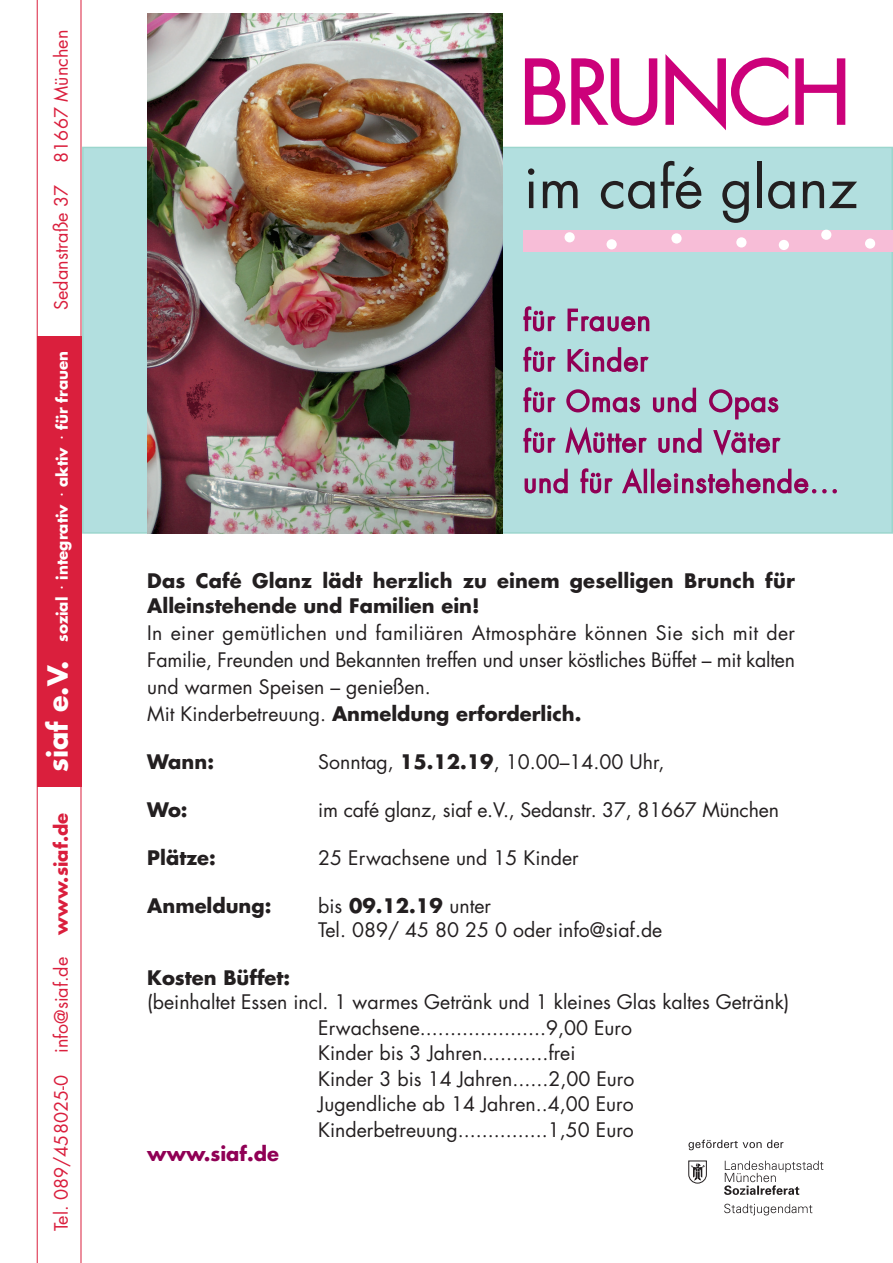
<style>
.page{position:relative;width:893px;height:1263px;background:#fff}
.page>*{position:absolute;margin:0;border:0;box-sizing:border-box;transform-origin:0 0}
.t1{font:56.4px "Futura";color:#231f20}
.t2{font:19.5px/25.5px "Futura";color:#231f20}
.t3{font:700 19.5px/25.5px "Futura";color:#231f20}
.t4{font:700 19.5px "Futura";color:#900055}
.t5{font:18px "Futura";color:#da1f3d}
.t6{font:700 15px "Futura";color:#fff}
.s1{font-size:27px}
.s2{font-weight:700}
</style>
<div class="page">
<div style="left:83px;top:147px;width:809px;height:386px;background:#b2dfdf"></div>
<svg style="left:524px;top:54px;width:322px;height:77px"></svg>
<svg style="left:523px;top:306px;width:33px;height:26px"></svg>
<svg style="left:567px;top:308px;width:83px;height:24px"></svg>
<svg style="left:523px;top:346px;width:33px;height:26px"></svg>
<svg style="left:567px;top:347px;width:82px;height:25px"></svg>
<svg style="left:523px;top:387px;width:293px;height:107px"></svg>
<svg style="left:822px;top:489px;width:15px;height:4px"></svg>
<img style="left:147px;top:13px;width:355px;height:520px">
<div style="left:524px;top:230px;width:369px;height:22px;background:#f7bdd7"></div>
<div style="left:865px;top:238px;width:10px;height:11px;background:#fff;border-radius:50%"></div>
<div style="left:821px;top:230px;width:10px;height:10px;background:#fff;border-radius:50%"></div>
<div style="left:736px;top:237px;width:10px;height:11px;background:#fff;border-radius:50%"></div>
<div style="left:671px;top:233px;width:11px;height:11px;background:#fff;border-radius:50%"></div>
<div style="left:606px;top:239px;width:11px;height:10px;background:#fff;border-radius:50%"></div>
<div style="left:779px;top:240px;width:10px;height:10px;background:#fff;border-radius:50%"></div>
<div style="left:564px;top:232px;width:11px;height:10px;background:#fff;border-radius:50%"></div>
<svg style="left:724px;top:1161px;width:99px;height:34px"></svg>
<svg style="left:688px;top:1160px;width:19px;height:23px"></svg>
<svg style="left:724px;top:1204px;width:88px;height:11px"></svg>
<svg style="left:688px;top:1140px;width:95px;height:10px"></svg>
<hr style="left:37px;top:0;width:1px;height:1263px;background:#da1f3d">
<hr style="left:81px;top:0;width:1px;height:1263px;background:#da1f3d">
<div style="left:37px;top:337px;width:44px;height:450px;background:#da1f3d"></div>
<p class="t5" style="left:49px;top:310px;width:281px;rotate:-90deg">Sedanstraße 37 81667 München</p>
<p class="t6" style="left:52px;top:772px;width:423px;rotate:-90deg"><span class="s1">siaf e.V.</span> sozial <sup>.</sup> integrativ <sup>.</sup> aktiv <sup>.</sup> für frauen</p>
<p class="t5" style="left:49px;top:1231px;width:420px;rotate:-90deg">Tel. 089/458025-0 info@siaf.de <span class="s2">www.siaf.de</span></p>
<h1 class="t1" style="left:524px;top:149px;width:335px">im café glanz</h1>
<p class="t3" style="left:147px;top:567px;width:649px">Das Café Glanz lädt herzlich zu einem geselligen Brunch für<br>Alleinstehende und Familien ein!</p>
<p class="t2" style="left:147px;top:619px;width:649px;line-height:27px">In einer gemütlichen und familiären Atmosphäre können Sie sich mit der Familie, Freunden und Bekannten treffen und unser köstliches Büffet – mit kalten und warmen Speisen – genießen.<br>Mit Kinderbetreuung. <span class="s2">Anmeldung erforderlich.</span></p>
<p class="t3" style="left:147px;top:748px;width:68px">Wann:</p>
<p class="t2" style="left:318px;top:749px;width:348px">Sonntag, <span class="s2">15.12.19</span>, 10.00–14.00 Uhr,</p>
<p class="t3" style="left:147px;top:796px;width:42px">Wo:</p>
<p class="t2" style="left:318px;top:797px;width:462px">im café glanz, siaf e.V., Sedanstr. 37, 81667 München</p>
<p class="t3" style="left:147px;top:844px;width:70px">Plätze:</p>
<p class="t2" style="left:318px;top:845px;width:262px">25 Erwachsene und 15 Kinder</p>
<p class="t3" style="left:147px;top:892px;width:126px">Anmeldung:</p>
<p class="t2" style="left:318px;top:894px;width:346px;line-height:24px">bis <span class="s2">09.12.19</span> unter<br>Tel. 089/ 45 80 25 0 oder info@siaf.de</p>
<p class="t3" style="left:147px;top:965px;width:144px">Kosten Büffet:</p>
<p class="t2" style="left:318px;top:989px;width:473px;text-indent:-171px">(beinhaltet Essen incl. 1 warmes Getränk und 1 kleines Glas kaltes Getränk)<br>Erwachsene.....................9,00 Euro<br>Kinder bis 3 Jahren...........frei<br>Kinder 3 bis 14 Jahren......2,00 Euro<br>Jugendliche ab 14 Jahren..4,00 Euro Kinderbetreuung...............1,50 Euro</p>
<p class="t4" style="left:147px;top:1140px;width:133px">www.siaf.de</p>
</div>
